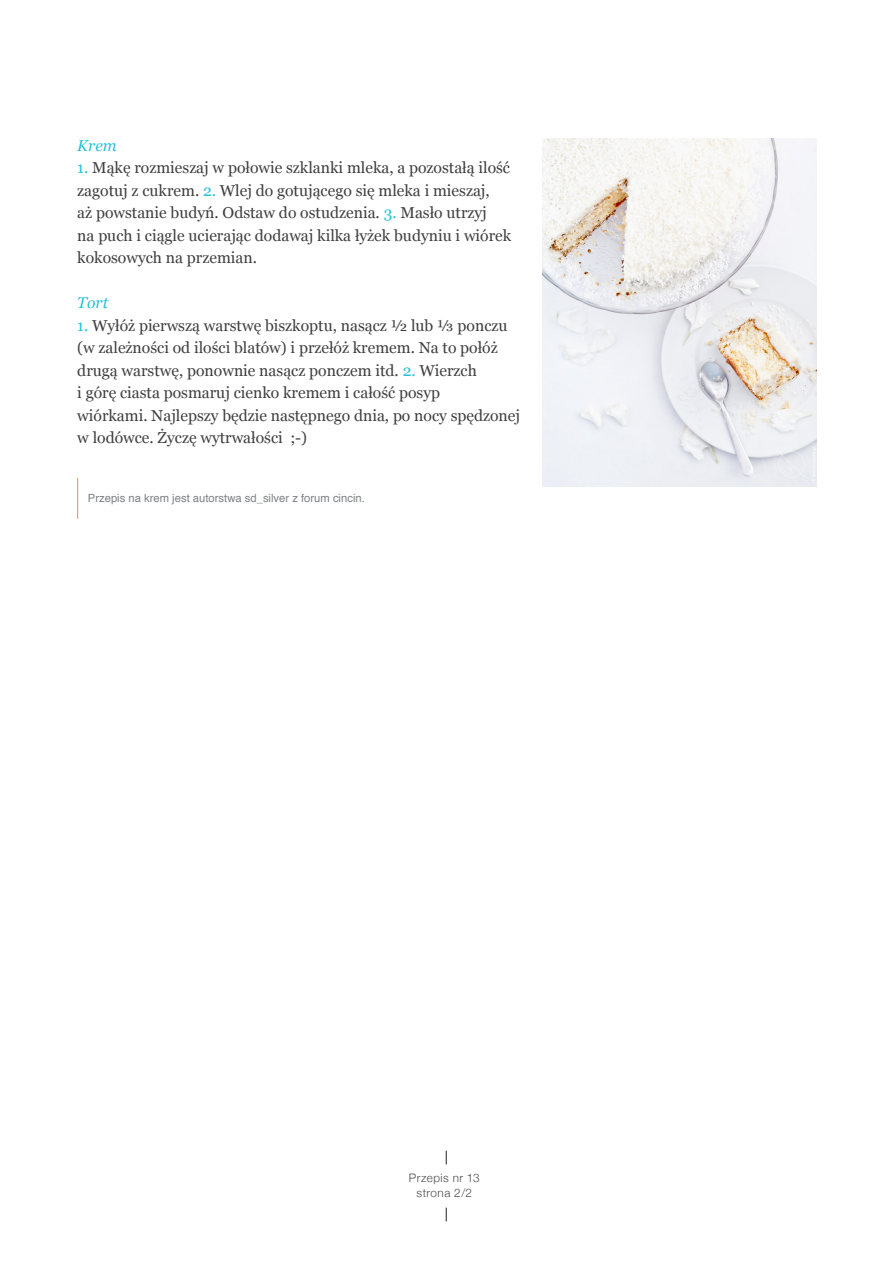
<style>
.page{position:relative;width:893px;height:1263px;background:#fff}
.page>*{position:absolute;margin:0;border:0;box-sizing:border-box;transform-origin:0 0}
.t1{font:15.75px/22.5px "Georgia";color:#3e3e3f}
.t2{font:italic 15.75px "Georgia";color:#24c1da}
.t3{font:300 11.7px "Helvetica Neue";letter-spacing:.04em;color:#4b4c4d}
.t4{font:11.25px "Helvetica";color:#7e8083}
.s1{color:#24c1da}
</style>
<div class="page">
<img style="left:542px;top:138px;width:274px;height:348px">
<svg style="left:446px;top:1151px;width:1px;height:13px"></svg>
<svg style="left:446px;top:1208px;width:1px;height:13px"></svg>
<hr style="left:77px;top:478px;width:1px;height:41px;background:#da905c">
<p class="t2" style="left:77px;top:134px;width:41px">Krem</p>
<p class="t1" style="left:77px;top:156px;width:435px"><span class="s1">1.</span> Mąkę rozmieszaj w połowie szklanki mleka, a pozostałą ilość zagotuj z cukrem. <span class="s1">2.</span> Wlej do gotującego się mleka i mieszaj,<br>aż powstanie budyń. Odstaw do ostudzenia. <span class="s1">3.</span> Masło utrzyj<br>na puch i ciągle ucierając dodawaj kilka łyżek budyniu i wiórek kokosowych na przemian.</p>
<p class="t2" style="left:77px;top:291px;width:32px">Tort</p>
<p class="t1" style="left:77px;top:313px;width:444px"><span class="s1">1.</span> Wyłóż pierwszą warstwę biszkoptu, nasącz ½ lub ⅓ ponczu (w zależności od ilości blatów) i przełóż kremem. Na to połóż drugą warstwę, ponownie nasącz ponczem itd. <span class="s1">2.</span> Wierzch<br>i górę ciasta posmaruj cienko kremem i całość posyp<br>wiórkami. Najlepszy będzie następnego dnia, po nocy spędzonej w lodówce. Życzę wytrwałości ;-)</p>
<p class="t4" style="left:88px;top:490px;width:278px">Przepis na krem jest autorstwa sd_silver z forum cincin.</p>
<p class="t3" style="left:409px;top:1169px;width:72px">Przepis nr 13</p>
<p class="t3" style="left:417px;top:1183px;width:57px">strona 2/2</p>
</div>
